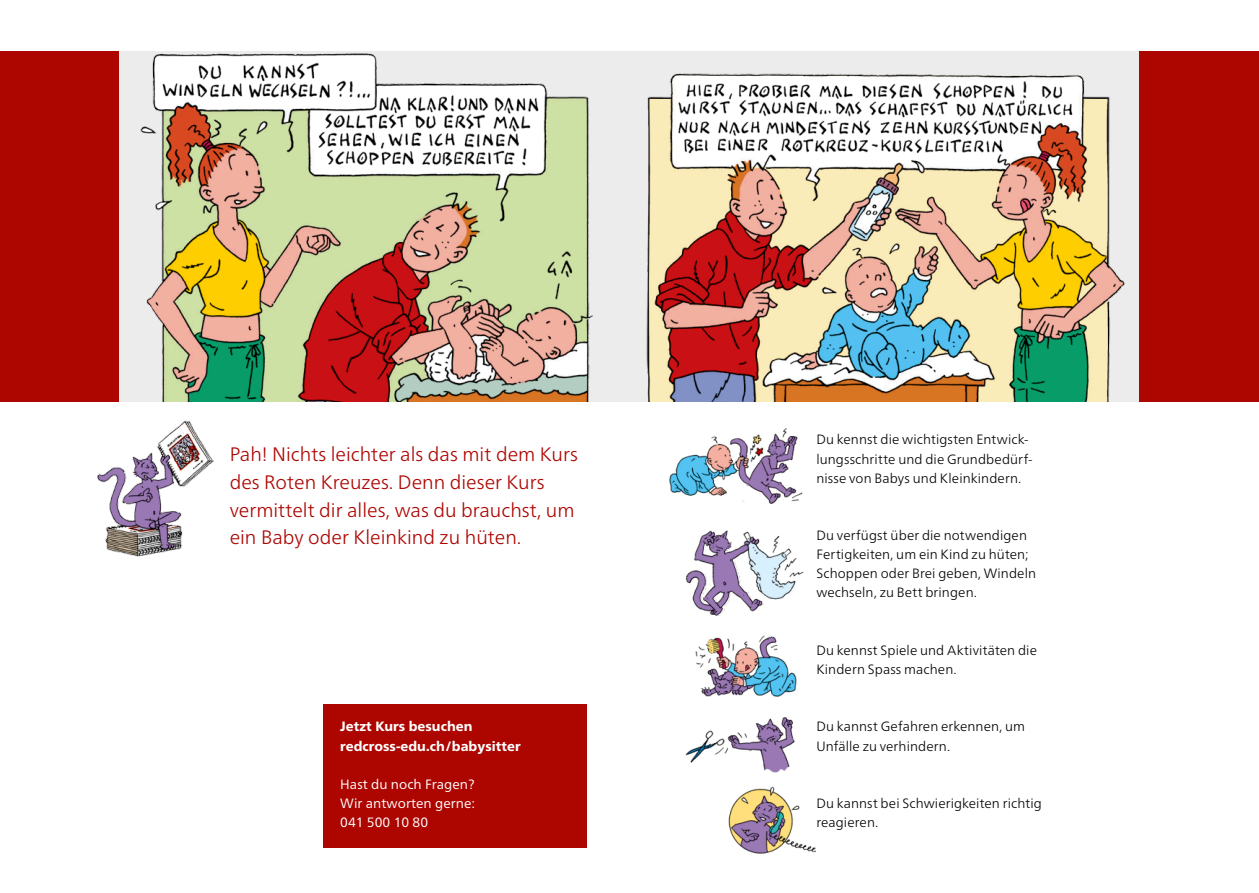
<style>
.page{position:relative;width:1259px;height:893px;background:#fff}
.page>*{position:absolute;margin:0;border:0;box-sizing:border-box;transform-origin:0 0}
.t1{font:300 19.5px/27.6px "Frutiger Neue LTW1 G";color:#ad0500}
.t2{font:300 13.5px/19.2px "Frutiger Neue LTW1 G";letter-spacing:.01em;color:#000}
.t3{font:13.5px/19.2px "Frutiger Neue LTW1 G";letter-spacing:.005em;color:#fff;text-align:justify}
.t4{font:800 13.5px/19.2px "Frutiger Neue LTW1 G";letter-spacing:.005em;color:#fff}
</style>
<div class="page">
<div style="left:587px;top:51px;width:672px;height:351px;background:#ececec"></div>
<img style="left:646px;top:51px;width:494px;height:351px">
<div style="left:0;top:51px;width:119px;height:351px;background:#ad0500"></div>
<div style="left:1140px;top:51px;width:119px;height:351px;background:#ad0500"></div>
<img style="left:669px;top:428px;width:134px;height:76px">
<img style="left:685px;top:530px;width:119px;height:86px">
<img style="left:695px;top:635px;width:102px;height:62px">
<img style="left:685px;top:717px;width:110px;height:56px">
<img style="left:728px;top:786px;width:88px;height:68px">
<div style="left:119px;top:51px;width:476px;height:351px;background:#ececec"></div>
<img style="left:140px;top:53px;width:453px;height:349px">
<div style="left:323px;top:704px;width:264px;height:144px;background:#ad0500"></div>
<img style="left:97px;top:420px;width:117px;height:137px">
<h1 class="t1" style="left:230px;top:441px;width:350px">Pah! Nichts leichter als das mit dem Kurs des Roten Kreuzes. Denn dieser Kurs vermittelt dir alles, was du brauchst, um ein Baby oder Kleinkind zu hüten.</h1>
<p class="t4" style="left:340px;top:717px;width:182px">Jetzt Kurs besuchen redcross-edu.ch/babysitter</p>
<p class="t3" style="left:340px;top:774px;width:136px">Hast du noch Fragen?<br>Wir antworten gerne:<br>041 500 10 80</p>
<p class="t2" style="left:816px;top:430px;width:218px">Du kennst die wichtigsten Entwick&shy;lungsschritte und die Grundbedürf&shy;nisse von Babys und Kleinkindern.</p>
<p class="t2" style="left:816px;top:526px;width:221px">Du verfügst über die notwendigen<br>Fertigkeiten, um ein Kind zu hüten;<br>Schoppen oder Brei geben, Windeln wechseln, zu Bett bringen.</p>
<p class="t2" style="left:816px;top:640px;width:222px">Du kennst Spiele und Aktivitäten die<br>Kindern Spass machen.</p>
<p class="t2" style="left:816px;top:717px;width:210px">Du kannst Gefahren erkennen, um<br>Unfälle zu verhindern.</p>
<p class="t2" style="left:816px;top:793px;width:227px">Du kannst bei Schwierigkeiten richtig reagieren.</p>
</div>
